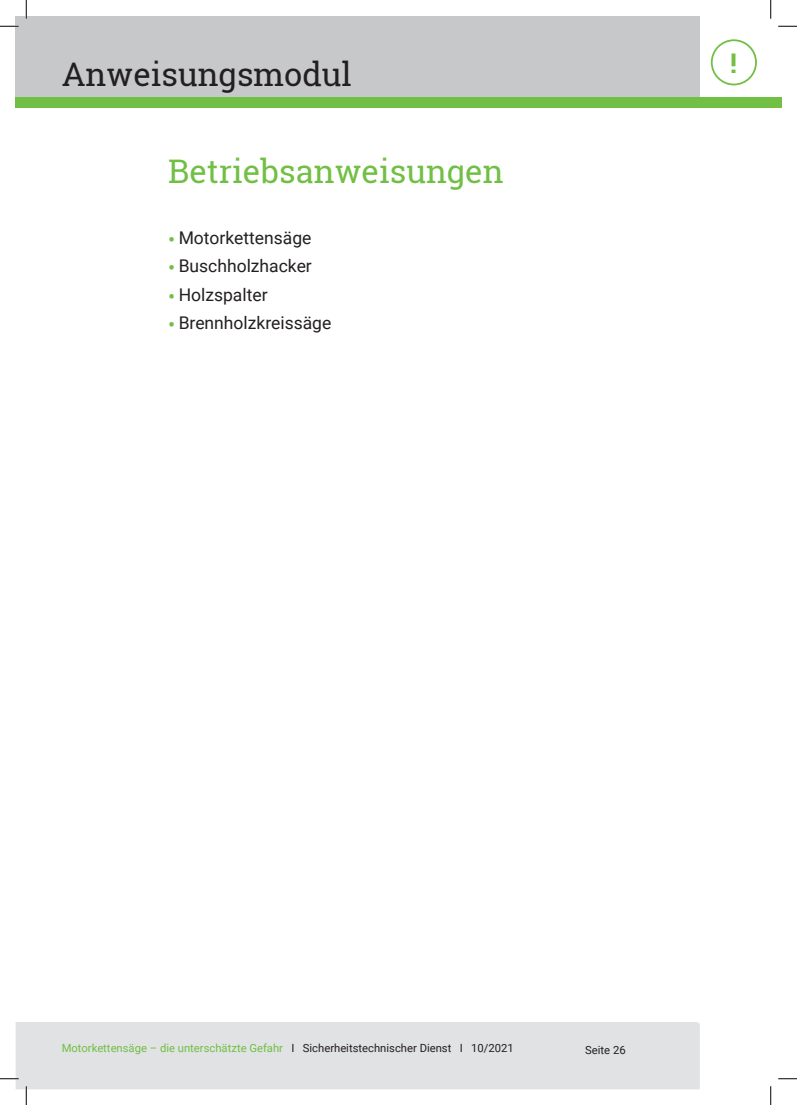
<style>
.page{position:relative;width:797px;height:1105px;background:#fff}
.page>*{position:absolute;margin:0;border:0;box-sizing:border-box;transform-origin:0 0}
.t1{font:32.5px "Roboto Slab";color:#71bf44}
.t2{font:32.5px "Roboto Slab";color:#231f20}
.t3{font:700 27.12px "Roboto Slab";color:#71bf44}
.t4{font:17.5px "Roboto";color:#231f20}
.t5{font:11.25px "Roboto";color:#71bf44}
.t6{font:11.25px "Roboto";color:#231f20}
.s1{font-size:21.25px;color:#71bf44}
.s2{color:#231f20}
</style>
<div class="page">
<div style="left:16px;top:16px;width:765px;height:86px;background:#c7c8ca"></div>
<div style="left:699px;top:16px;width:82px;height:86px;background:#fff"></div>
<div style="left:16px;top:97px;width:765px;height:11px;background:#71bf44"></div>
<div style="left:16px;top:1022px;width:683px;height:67px;background:#e1e2e4"></div>
<div style="left:710px;top:39px;width:47px;height:46px;border:2px solid #71bf44;border-radius:50%"></div>
<svg style="left:0;top:25px;width:19px;height:2px"></svg>
<svg style="left:778px;top:25px;width:19px;height:2px"></svg>
<svg style="left:0;top:1078px;width:19px;height:1px"></svg>
<svg style="left:778px;top:1078px;width:19px;height:1px"></svg>
<svg style="left:25px;top:0;width:2px;height:19px"></svg>
<svg style="left:25px;top:1086px;width:2px;height:19px"></svg>
<svg style="left:770px;top:0;width:1px;height:19px"></svg>
<svg style="left:770px;top:1086px;width:1px;height:19px"></svg>
<h1 class="t2" style="left:62px;top:52px;width:292px">Anweisungsmodul</h1>
<h1 class="t1" style="left:168px;top:149px;width:337px">Betriebsanweisungen</h1>
<h3 class="t4" style="left:168px;top:225px;width:145px"><span class="s1">•</span> Motorkettensäge</h3>
<h3 class="t4" style="left:168px;top:254px;width:145px"><span class="s1">•</span> Buschholzhacker</h3>
<h3 class="t4" style="left:168px;top:282px;width:101px"><span class="s1">•</span> Holzspalter</h3>
<h3 class="t4" style="left:168px;top:311px;width:165px"><span class="s1">•</span> Brennholzkreissäge</h3>
<h2 class="t3" style="left:730px;top:45px;width:8px">!</h2>
<p class="t5" style="left:62px;top:1040px;width:453px">Motorkettensäge – die unterschätzte Gefahr <span class="s2">I Sicherheitstechnischer Dienst I 10/2021</span></p>
<p class="t6" style="left:585px;top:1042px;width:42px">Seite 26</p>
</div>
